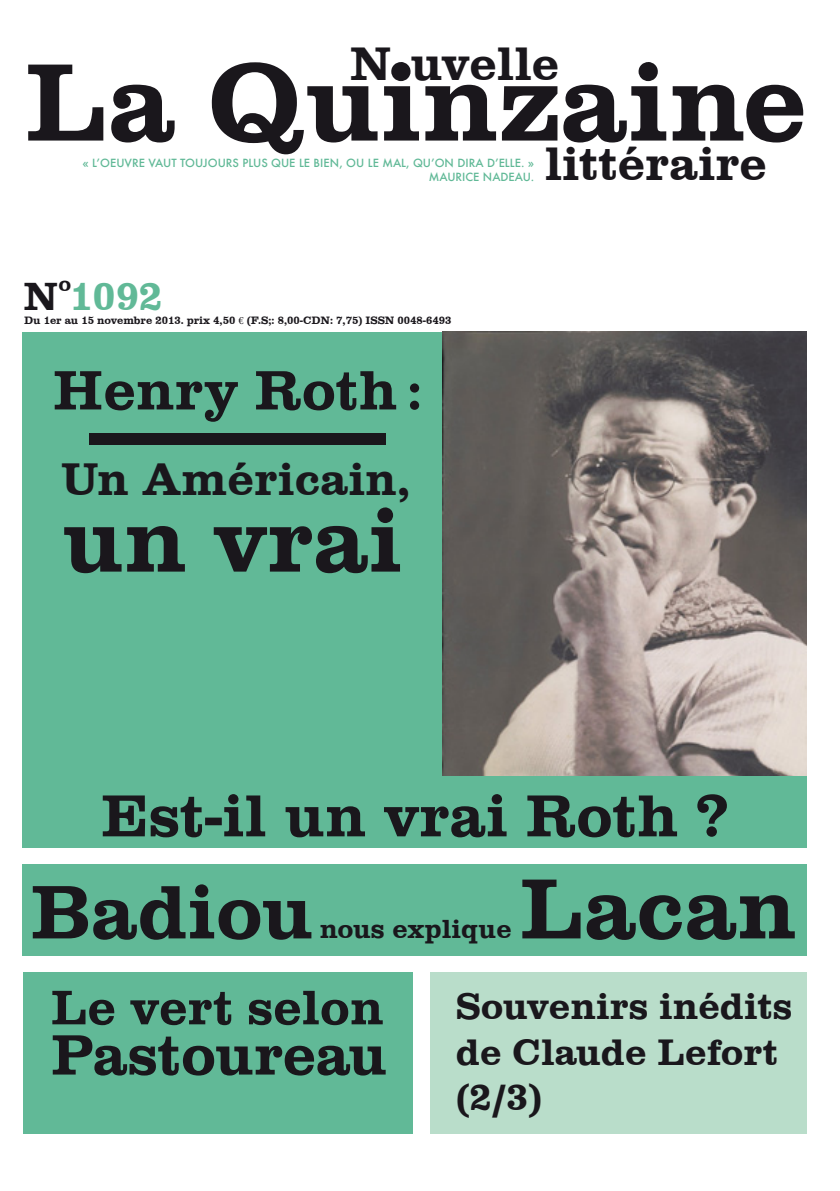
<style>
.page{position:relative;width:840px;height:1191px;background:#fff}
.page>*{position:absolute;margin:0;border:0;box-sizing:border-box;transform-origin:0 0}
.t1{font:113.8px "Clarendon";color:#1a171c}
.t2{font:93px "Clarendon";color:#1a171c}
.t3{font:88.2px "Clarendon";color:#1a171c}
.t4{font:78.4px "Clarendon";color:#1a171c}
.t5{font:61.2px "Clarendon";color:#1a171c}
.t6{font:58.8px "Clarendon";color:#1a171c}
.t7{font:57.4px "Clarendon";color:#1a171c}
.t8{font:50.2px "Clarendon";color:#1a171c}
.t9{font:48.4px "Clarendon";color:#1a171c}
.t10{font:47px "Clarendon";color:#1a171c}
.t11{font:40.4px "Clarendon";color:#61b997}
.t12{font:38px/45.6px "Clarendon";color:#1a171c}
.t13{font:27px "Clarendon";color:#1a171c}
.t14{font:21.4px "Clarendon";color:#1a171c}
.t15{font:500 11px/13.2px "Futura";color:#61b997;text-align:right}
.t16{font:11px "Clarendon";color:#1a171c}
.s1{color:#1a171c}
.s2{font-family:"Minion Pro"}
.s3{font-size:54px}
</style>
<div class="page">
<div style="left:23px;top:332px;width:783px;height:515px;background:#61b997"></div>
<div style="left:23px;top:972px;width:389px;height:161px;background:#61b997"></div>
<div style="left:23px;top:863px;width:783px;height:92px;background:#61b997"></div>
<div style="left:430px;top:972px;width:376px;height:161px;background:#b9ddca"></div>
<img style="left:442px;top:332px;width:364px;height:443px">
<div style="left:89px;top:432px;width:296px;height:12px;background:#1a171c"></div>
<h3 class="t9" style="left:349px;top:37px;width:211px">N uvelle</h3>
<h1 class="t1" style="left:24px;top:38px;width:784px">La Quinzaine</h1>
<h3 class="t9" style="left:544px;top:137px;width:223px">littéraire</h3>
<p class="t15" style="left:82px;top:156px;width:453px">« L’OEUVRE VAUT TOUJOURS PLUS QUE LE BIEN, OU LE MAL, QU’ON DIRA D’ELLE. »<br>MAURICE NADEAU.</p>
<h3 class="t14" style="left:58px;top:272px;width:14px">o</h3>
<h3 class="t11" style="left:23px;top:273px;width:140px"><span class="s1">N</span> 1092</h3>
<p class="t16" style="left:24px;top:314px;width:428px">Du 1er au 15 novembre 2013. prix 4,50 <span class="s2">€</span> (F.S;: 8,00-CDN: 7,75) ISSN 0048-6493</p>
<h3 class="t7" style="left:53px;top:358px;width:370px">Henry Roth <span class="s3">:</span></h3>
<h3 class="t10" style="left:61px;top:452px;width:350px">Un Américain,</h3>
<h2 class="t2" style="left:61px;top:488px;width:342px">un vrai</h2>
<h3 class="t5" style="left:100px;top:781px;width:630px">Est-il un vrai Roth ?</h3>
<h3 class="t4" style="left:30px;top:868px;width:285px">Badiou</h3>
<h3 class="t13" style="left:319px;top:914px;width:193px">nous explique</h3>
<h3 class="t3" style="left:519px;top:859px;width:279px">Lacan</h3>
<h3 class="t8" style="left:51px;top:979px;width:334px">Le vert selon</h3>
<h3 class="t6" style="left:51px;top:1021px;width:338px">Pastoureau</h3>
<h3 class="t12" style="left:455px;top:983px;width:338px">Souvenirs inédits de Claude Lefort (2/3)</h3>
</div>
